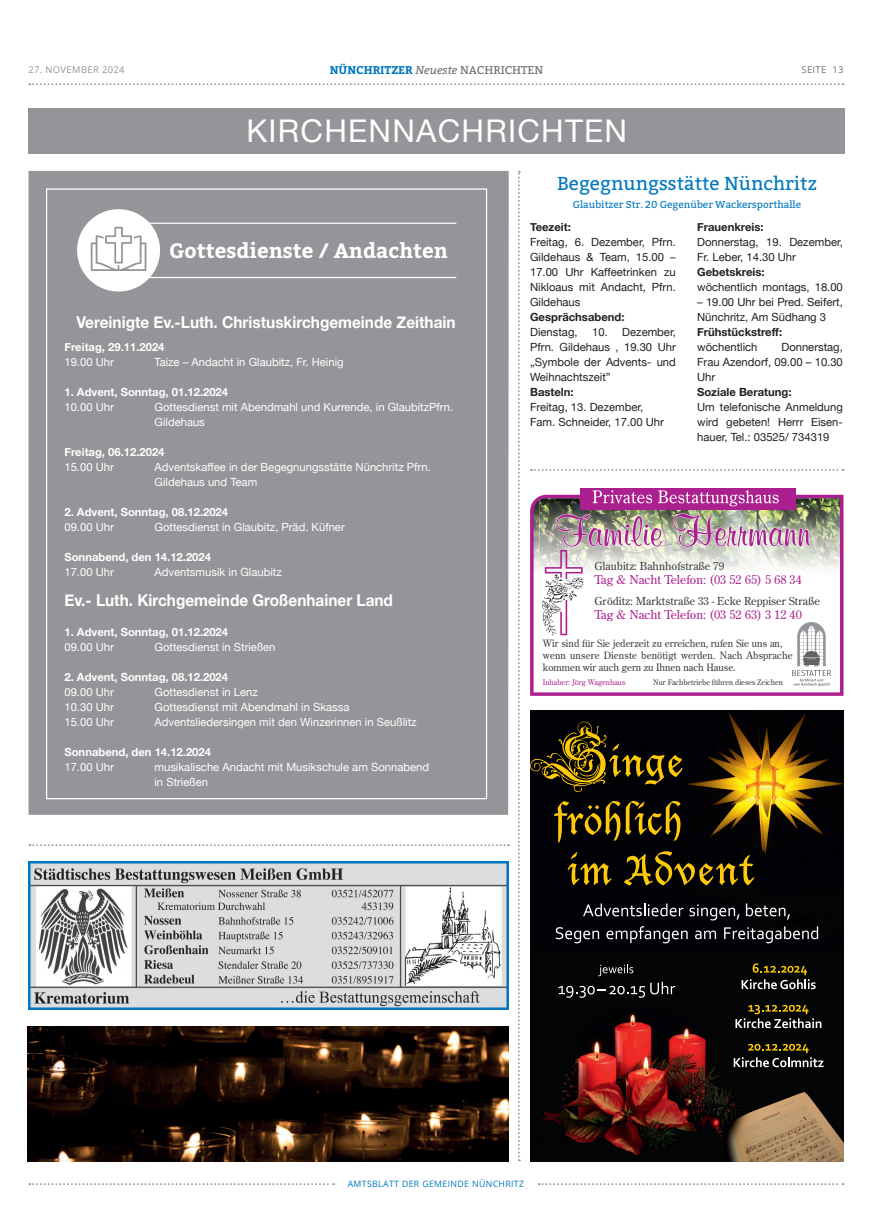
<style>
.page{position:relative;width:886px;height:1223px;background:#fff}
.page>*{position:absolute;margin:0;border:0;box-sizing:border-box;transform-origin:0 0}
.t1{font:31.25px "Helvetica Neue";letter-spacing:.04em;color:#fff}
.t2{font:700 20.62px "Bitter";color:#fff}
.t3{font:18.75px "Bitter";color:#0078be}
.t4{font:700 16.25px "Helvetica Neue";color:#fff;scale:.94 1}
.t5{font:12.25px "Century Old Style Std";color:#ab208e}
.t6{font:11.25px/15px "Helvetica Neue";color:#fff}
.t7{font:11.25px/15px "Helvetica Neue";color:#231f20;text-align:justify}
.t8{font:700 11.25px "Helvetica Neue";color:#fff}
.t9{font:700 11.25px "Helvetica Neue";color:#231f20}
.t10{font:700 11.25px "Bitter";color:#0078be}
.t11{font:11px "Century Old Style Std";color:#3b383a}
.t12{font:10.12px/11.8px "Century Old Style Std";color:#3b383a}
.t13{font:10px "Bitter";color:#0078be}
.t14{font:9.38px "Open Sans";letter-spacing:.04em;color:#939598}
.t15{font:9.38px "Open Sans";letter-spacing:.04em;color:#6c6d70}
.t16{font:8.75px "Open Sans";letter-spacing:.04em;color:#0078be}
.t17{font:7.62px "Century Old Style Std";color:#3b383a}
.t18{font:7.62px "Century Old Style Std";color:#ab208e}
.s1{font-weight:400;font-style:italic;color:#6c6d70}
.s2{font-weight:400;color:#6c6d70}
</style>
<div class="page">
<svg style="left:29px;top:83px;width:814px;height:2px"></svg>
<svg style="left:29px;top:1183px;width:305px;height:2px"></svg>
<svg style="left:539px;top:1183px;width:304px;height:2px"></svg>
<svg style="left:518px;top:171px;width:2px;height:990px"></svg>
<svg style="left:531px;top:469px;width:312px;height:2px"></svg>
<svg style="left:29px;top:844px;width:480px;height:2px"></svg>
<div style="left:29px;top:171px;width:480px;height:643px;background:#939598"></div>
<div style="left:46px;top:188px;width:441px;height:611px;background:#939598;border:1px solid #fff"></div>
<hr style="left:103px;top:277px;width:353px;height:1px;background:#fff">
<hr style="left:103px;top:223px;width:353px;height:1px;background:#fff">
<div style="left:77px;top:209px;width:83px;height:82px;background:#fff;border-radius:50%"></div>
<svg style="left:91px;top:227px;width:55px;height:44px"></svg>
<svg style="left:530px;top:495px;width:313px;height:201px"></svg>
<div style="left:581px;top:488px;width:215px;height:21px;background:#ab208e"></div>
<svg style="left:592px;top:490px;width:60px;height:13px"></svg>
<svg style="left:658px;top:490px;width:121px;height:16px"></svg>
<svg style="left:542px;top:514px;width:120px;height:122px"></svg>
<div style="left:28px;top:108px;width:816px;height:45px;background:#939598"></div>
<img style="left:28px;top:861px;width:481px;height:148px">
<img style="left:531px;top:711px;width:312px;height:450px">
<svg style="left:530px;top:721px;width:152px;height:71px;background:#2d2406"></svg>
<svg style="left:554px;top:801px;width:126px;height:41px;background:#403306"></svg>
<svg style="left:567px;top:851px;width:45px;height:34px;background:#403306"></svg>
<svg style="left:624px;top:851px;width:130px;height:34px;background:#423406"></svg>
<svg style="left:583px;top:903px;width:100px;height:13px"></svg>
<svg style="left:689px;top:904px;width:50px;height:16px"></svg>
<svg style="left:746px;top:903px;width:44px;height:16px"></svg>
<svg style="left:556px;top:927px;width:43px;height:16px"></svg>
<svg style="left:606px;top:926px;width:82px;height:17px"></svg>
<svg style="left:695px;top:930px;width:21px;height:9px"></svg>
<svg style="left:724px;top:926px;width:94px;height:17px;background:#363739"></svg>
<svg style="left:741px;top:963px;width:74px;height:26px;background:#3a3727"></svg>
<svg style="left:735px;top:1004px;width:86px;height:24px;background:#3c3929"></svg>
<svg style="left:734px;top:1043px;width:89px;height:24px;background:#3b3828"></svg>
<svg style="left:558px;top:964px;width:117px;height:33px;background:#1c1d1e"></svg>
<img style="left:27px;top:1026px;width:482px;height:135px">
<p class="t14" style="left:28px;top:63px;width:98px">27. NOVEMBER 2024</p>
<p class="t10" style="left:330px;top:62px;width:215px">NÜNCHRITZER <span class="s1">Neueste</span> <span class="s2">NACHRICHTEN</span></p>
<p class="t15" style="left:801px;top:63px;width:43px">SEITE 13</p>
<h1 class="t1" style="left:247px;top:108px;width:382px">KIRCHENNACHRICHTEN</h1>
<h2 class="t2" style="left:169px;top:235px;width:280px">Gottesdienste / Andachten</h2>
<h3 class="t4" style="left:76px;top:309px;width:405px">Vereinigte Ev.-Luth. Christuskirchgemeinde Zeithain</h3>
<p class="t8" style="left:64px;top:338px;width:102px">Freitag, 29.11.2024</p>
<p class="t6" style="left:64px;top:355px;width:51px">19.00 Uhr</p>
<p class="t6" style="left:154px;top:355px;width:191px">Taize – Andacht in Glaubitz, Fr. Heinig</p>
<p class="t8" style="left:64px;top:383px;width:165px">1. Advent, Sonntag, 01.12.2024</p>
<p class="t6" style="left:64px;top:400px;width:51px">10.00 Uhr</p>
<p class="t6" style="left:154px;top:400px;width:300px">Gottesdienst mit Abendmahl und Kurrende, in GlaubitzPfrn.<br>Gildehaus</p>
<p class="t8" style="left:64px;top:443px;width:102px">Freitag, 06.12.2024</p>
<p class="t6" style="left:64px;top:460px;width:51px">15.00 Uhr</p>
<p class="t6" style="left:154px;top:460px;width:278px">Adventskaffee in der Begegnungsstätte Nünchritz Pfrn.<br>Gildehaus und Team</p>
<p class="t8" style="left:64px;top:503px;width:165px">2. Advent, Sonntag, 08.12.2024</p>
<p class="t6" style="left:64px;top:520px;width:51px">09.00 Uhr</p>
<p class="t6" style="left:154px;top:520px;width:192px">Gottesdienst in Glaubitz, Präd. Küfner</p>
<p class="t8" style="left:64px;top:548px;width:148px">Sonnabend, den 14.12.2024</p>
<p class="t6" style="left:64px;top:565px;width:51px">17.00 Uhr</p>
<p class="t6" style="left:154px;top:565px;width:129px">Adventsmusik in Glaubitz</p>
<h3 class="t4" style="left:64px;top:587px;width:351px">Ev.- Luth. Kirchgemeinde Großenhainer Land</h3>
<p class="t8" style="left:64px;top:623px;width:165px">1. Advent, Sonntag, 01.12.2024</p>
<p class="t6" style="left:64px;top:640px;width:51px">09.00 Uhr</p>
<p class="t6" style="left:154px;top:640px;width:123px">Gottesdienst in Strießen</p>
<p class="t8" style="left:64px;top:668px;width:165px">2. Advent, Sonntag, 08.12.2024</p>
<p class="t6" style="left:64px;top:685px;width:51px">09.00 Uhr</p>
<p class="t6" style="left:154px;top:685px;width:105px">Gottesdienst in Lenz</p>
<p class="t6" style="left:64px;top:700px;width:51px">10.30 Uhr</p>
<p class="t6" style="left:154px;top:700px;width:197px">Gottesdienst mit Abendmahl in Skassa</p>
<p class="t6" style="left:64px;top:715px;width:51px">15.00 Uhr</p>
<p class="t6" style="left:154px;top:715px;width:264px">Adventsliedersingen mit den Winzerinnen in Seußlitz</p>
<p class="t8" style="left:64px;top:743px;width:148px">Sonnabend, den 14.12.2024</p>
<p class="t6" style="left:64px;top:760px;width:51px">17.00 Uhr</p>
<p class="t6" style="left:154px;top:760px;width:276px">musikalische Andacht mit Musikschule am Sonnabend in Strießen</p>
<h3 class="t3" style="left:557px;top:170px;width:261px">Begegnungsstätte Nünchritz</h3>
<p class="t13" style="left:573px;top:197px;width:230px">Glaubitzer Str. 20 Gegenüber Wackersporthalle</p>
<p class="t9" style="left:530px;top:218px;width:42px">Teezeit:</p>
<p class="t7" style="left:530px;top:235px;width:147px">Freitag, 6. Dezember, Pfrn.<br>Gildehaus &amp; Team, 15.00 – 17.00 Uhr Kaffeetrinken zu Nikloaus mit Andacht, Pfrn.<br>Gildehaus</p>
<p class="t9" style="left:530px;top:308px;width:96px">Gesprächsabend:</p>
<p class="t7" style="left:530px;top:325px;width:49px">Dienstag,</p>
<p class="t7" style="left:530px;top:325px;width:147px;text-indent:62px">10. Dezember, Pfrn. Gildehaus , 19.30 Uhr „Symbole der Advents- und Weihnachtszeit”</p>
<p class="t9" style="left:530px;top:383px;width:45px">Basteln:</p>
<p class="t7" style="left:530px;top:400px;width:135px">Freitag, 13. Dezember,<br>Fam. Schneider, 17.00 Uhr</p>
<p class="t9" style="left:697px;top:218px;width:68px">Frauenkreis:</p>
<p class="t7" style="left:697px;top:235px;width:147px">Donnerstag, 19. Dezember,<br>Fr. Leber, 14.30 Uhr</p>
<p class="t9" style="left:697px;top:263px;width:69px">Gebetskreis:</p>
<p class="t7" style="left:697px;top:280px;width:147px">wöchentlich montags, 18.00</p>
<p class="t7" style="left:697px;top:295px;width:147px">– 19.00 Uhr bei Pred. Seifert,<br>Nünchritz, Am Südhang 3</p>
<p class="t9" style="left:697px;top:323px;width:87px">Frühstückstreff:</p>
<p class="t7" style="left:697px;top:340px;width:62px">wöchentlich</p>
<p class="t7" style="left:697px;top:340px;width:147px;text-indent:84px">Donnerstag, Frau Azendorf, 09.00 – 10.30<br>Uhr</p>
<p class="t9" style="left:697px;top:383px;width:96px">Soziale Beratung:</p>
<p class="t7" style="left:697px;top:400px;width:147px">Um telefonische Anmeldung wird gebeten! Herrr Eisen&shy;hauer, Tel.: 03525/ 734319</p>
<p class="t11" style="left:594px;top:559px;width:131px">Glaubitz: Bahnhofstraße 79</p>
<p class="t11" style="left:594px;top:594px;width:227px">Gröditz: Marktstraße 33 - Ecke Reppiser Straße</p>
<p class="t12" style="left:543px;top:637px;width:251px">Wir sind für Sie jederzeit zu erreichen, rufen Sie uns an, wenn unsere Dienste benötigt werden. Nach Absprache kommen wir auch gern zu Ihnen nach Hause.</p>
<p class="t18" style="left:543px;top:677px;width:84px">Inhaber: Jörg Wagenhaus</p>
<p class="t17" style="left:653px;top:677px;width:131px">Nur Fachbetriebe führen dieses Zeichen</p>
<p class="t5" style="left:594px;top:572px;width:209px">Tag &amp; Nacht Telefon: (03 52 65) 5 68 34</p>
<p class="t5" style="left:594px;top:607px;width:209px">Tag &amp; Nacht Telefon: (03 52 63) 3 12 40</p>
<p class="t16" style="left:348px;top:1177px;width:178px">AMTSBLATT DER GEMEINDE NÜNCHRITZ</p>
</div>
